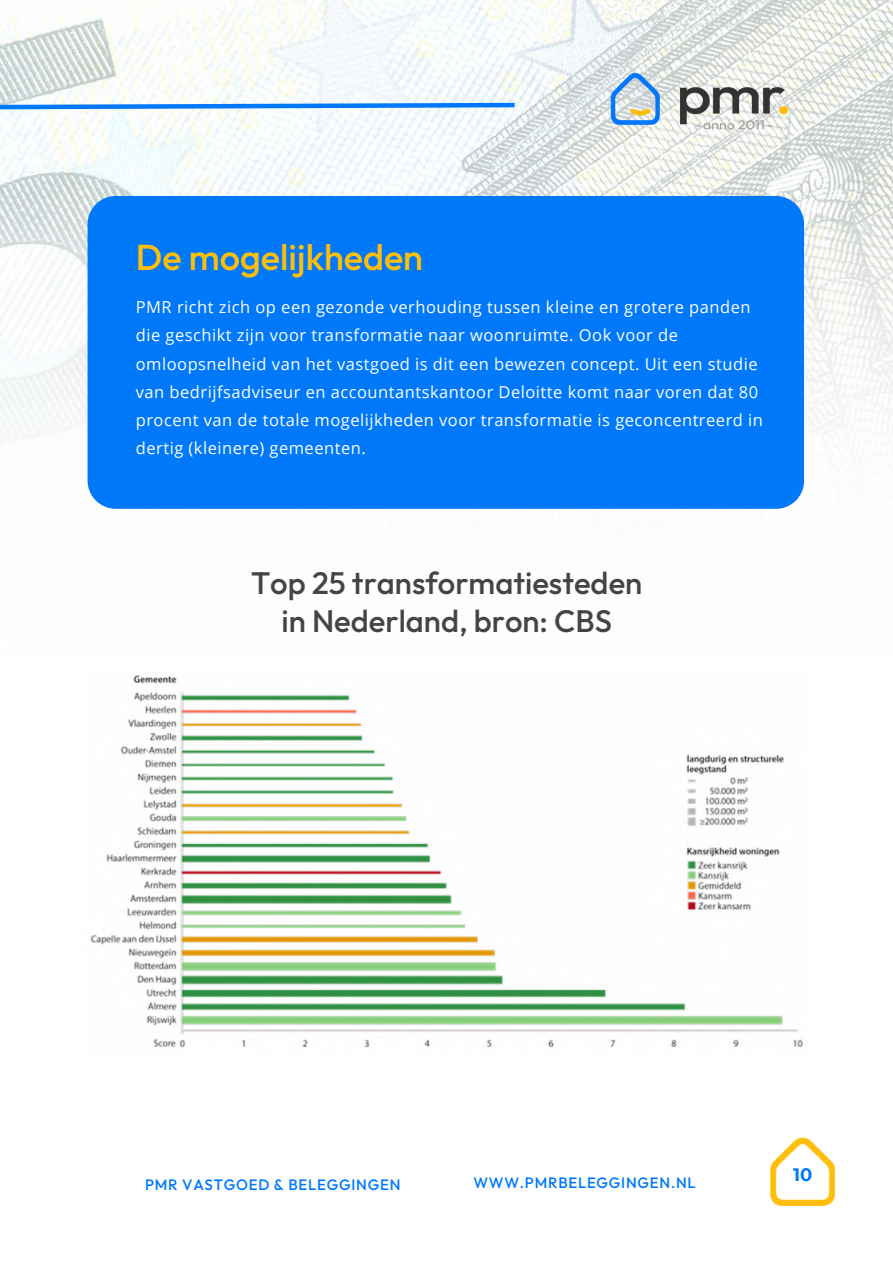
<style>
.page{position:relative;width:893px;height:1264px;background:#fff}
.page>*{position:absolute;margin:0;border:0;box-sizing:border-box;transform-origin:0 0}
.t1{font:500 36px "Outfit";color:#ffbe0a}
.t2{font:500 31.05px/37.2px "Outfit";color:#444;text-align:center}
.t3{font:700 18px "Montserrat";color:#0078fa}
.t4{font:16.5px/28.2px "Open Sans";letter-spacing:.03em;color:#fff}
.t5{font:500 15px "Outfit";letter-spacing:.05em;color:#0078fa}
</style>
<div class="page">
<svg style="left:0;top:0;width:892px;height:489px;fill:#f5f9f8"></svg>
<div style="left:88px;top:196px;width:715px;height:313px;background:#0078fa"></div>
<svg style="left:0;top:101px;width:519px;height:11px"></svg>
<img style="left:596px;top:66px;width:207px;height:74px">
<img style="left:770px;top:1137px;width:64px;height:68px">
<img style="left:90px;top:675px;width:713px;height:373px">
<p class="t1" style="left:136px;top:234px;width:289px">De mogelijkheden</p>
<p class="t4" style="left:136px;top:293px;width:628px">PMR richt zich op een gezonde verhouding tussen kleine en grotere panden die geschikt zijn voor transformatie naar woonruimte. Ook voor de omloopsnelheid van het vastgoed is dit een bewezen concept. Uit een studie van bedrijfsadviseur en accountantskantoor Deloitte komt naar voren dat 80 procent van de totale mogelijkheden voor transformatie is geconcentreerd in dertig (kleinere) gemeenten.</p>
<h1 class="t2" style="left:251px;top:564px;width:393px">Top 25 transformatiesteden in Nederland, bron: CBS</h1>
<p class="t5" style="left:145px;top:1174px;width:257px">PMR VASTGOED &amp; BELEGGINGEN</p>
<p class="t5" style="left:473px;top:1173px;width:224px">WWW.PMRBELEGGINGEN.NL</p>
<p class="t3" style="left:793px;top:1163px;width:21px">10</p>
</div>
